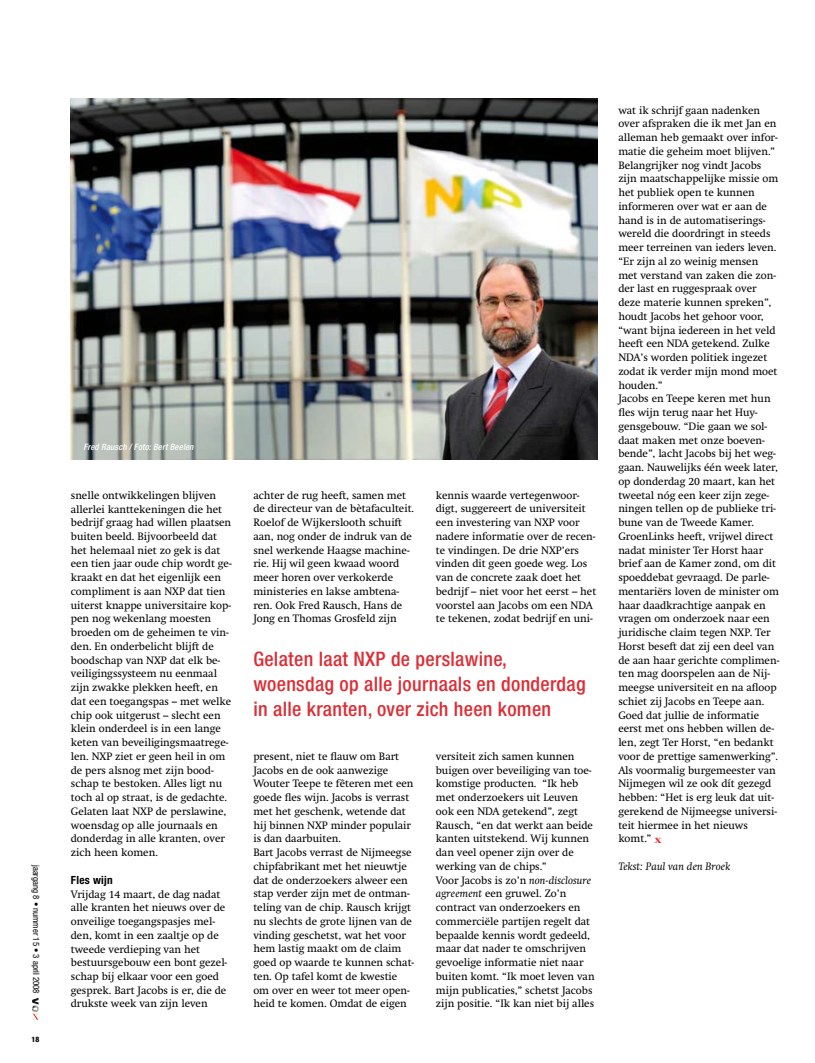
<style>
.page{position:relative;width:815px;height:1063px;background:#fff}
.page>*{position:absolute;margin:0;border:0;box-sizing:border-box;transform-origin:0 0}
.t1{font:500 condensed 20px/25px "Helvetica Neue";letter-spacing:.015em;color:#db2f36}
.t2{font:700 condensed 11.25px "Helvetica Neue";letter-spacing:.025em;color:#000}
.t3{font:10.62px/13.8px "Swift";color:#000}
.t4{font:italic 10.62px "Swift";letter-spacing:.01em;color:#000}
.t5{font:condensed 8.75px "Helvetica Neue";color:#000}
.t6{font:italic 500 condensed 8.75px "Helvetica Neue";letter-spacing:.015em;color:#fff}
.t7{font:800 condensed 7.5px "Helvetica Neue";color:#000}
.s1{font-style:italic}
.s2{font-family:"Bodoni";font-weight:700;font-size:13.12px;color:#db2f36}
</style>
<div class="page">
<img style="left:32px;top:998px;width:7px;height:22px">
<img style="left:71px;top:98px;width:526px;height:362px">
<p class="t5" style="left:41px;top:865px;width:130px;rotate:90deg">jaargang 8 • nummer 15 • 3 april 2008</p>
<p class="t7" style="left:31px;top:1035px;width:9px">18</p>
<p class="t6" style="left:83px;top:441px;width:112px">Fred Rausch / Foto: Bert Beelen</p>
<p class="t3" style="left:71px;top:488px;width:162px">snelle ontwikkelingen blijven allerlei kanttekeningen die het bedrijf graag had willen plaatsen buiten beeld. Bijvoorbeeld dat het helemaal niet zo gek is dat een tien jaar oude chip wordt ge&shy;kraakt en dat het eigenlijk een compliment is aan NXP dat tien uiterst knappe universitaire kop&shy;pen nog wekenlang moesten broeden om de geheimen te vin&shy;den. En onderbelicht blijft de boodschap van NXP dat elk be&shy;veiligingssysteem nu eenmaal zijn zwakke plekken heeft, en dat een toegangspas – met welke chip ook uitgerust – slecht een klein onderdeel is in een lange keten van beveiligingsmaatrege&shy;len. NXP ziet er geen heil in om de pers alsnog met zijn bood&shy;schap te bestoken. Alles ligt nu toch al op straat, is de gedachte.<br>Gelaten laat NXP de perslawine, woensdag op alle journaals en donderdag in alle kranten, over zich heen komen.</p>
<p class="t2" style="left:71px;top:873px;width:44px">Fles wijn</p>
<p class="t3" style="left:71px;top:887px;width:158px">Vrijdag 14 maart, de dag nadat alle kranten het nieuws over de onveilige toegangspasjes mel&shy;den, komt in een zaaltje op de tweede verdieping van het bestuursgebouw een bont gezel&shy;schap bij elkaar voor een goed gesprek. Bart Jacobs is er, die de drukste week van zijn leven</p>
<p class="t3" style="left:253px;top:488px;width:162px">achter de rug heeft, samen met de directeur van de bètafaculteit.<br>Roelof de Wijkerslooth schuift aan, nog onder de indruk van de snel werkende Haagse machine&shy;rie. Hij wil geen kwaad woord meer horen over verkokerde ministeries en lakse ambtena&shy;ren. Ook Fred Rausch, Hans de<br>Jong en Thomas Grosfeld zijn</p>
<p class="t3" style="left:436px;top:488px;width:162px">kennis waarde vertegenwoor&shy;digt, suggereert de universiteit een investering van NXP voor nadere informatie over de recen&shy;te vindingen. De drie NXP’ers vinden dit geen goede weg. Los van de concrete zaak doet het bedrijf – niet voor het eerst – het voorstel aan Jacobs om een NDA te tekenen, zodat bedrijf en uni-</p>
<h1 class="t1" style="left:253px;top:646px;width:334px">Gelaten laat NXP de perslawine, woensdag op alle journaals en donderdag in alle kranten, over zich heen komen</h1>
<p class="t3" style="left:253px;top:750px;width:162px">present, niet te flauw om Bart<br>Jacobs en de ook aanwezige<br>Wouter Teepe te fêteren met een goede fles wijn. Jacobs is verrast met het geschenk, wetende dat hij binnen NXP minder populair is dan daarbuiten.<br>Bart Jacobs verrast de Nijmeegse chipfabrikant met het nieuwtje dat de onderzoekers alweer een stap verder zijn met de ontman&shy;teling van de chip. Rausch krijgt nu slechts de grote lijnen van de vinding geschetst, wat het voor hem lastig maakt om de claim goed op waarde te kunnen schat&shy;ten. Op tafel komt de kwestie om over en weer tot meer open&shy;heid te komen. Omdat de eigen</p>
<p class="t3" style="left:436px;top:750px;width:160px">versiteit zich samen kunnen buigen over beveiliging van toe&shy;komstige producten. “Ik heb met onderzoekers uit Leuven ook een NDA getekend”, zegt<br>Rausch, “en dat werkt aan beide kanten uitstekend. Wij kunnen dan veel opener zijn over de werking van de chips.”<br>Voor Jacobs is zo’n <span class="s1">non-disclosure agreement</span> een gruwel. Zo’n contract van onderzoekers en commerciële partijen regelt dat bepaalde kennis wordt gedeeld, maar dat nader te omschrijven gevoelige informatie niet naar buiten komt. “Ik moet leven van mijn publicaties,” schetst Jacobs zijn positie. “Ik kan niet bij alles</p>
<p class="t3" style="left:618px;top:103px;width:162px">wat ik schrijf gaan nadenken over afspraken die ik met Jan en alleman heb gemaakt over infor&shy;matie die geheim moet blijven.”<br>Belangrijker nog vindt Jacobs zijn maatschappelijke missie om het publiek open te kunnen informeren over wat er aan de hand is in de automatiserings&shy;wereld die doordringt in steeds meer terreinen van ieders leven. “Er zijn al zo weinig mensen met verstand van zaken die zon&shy;der last en ruggespraak over deze materie kunnen spreken”, houdt Jacobs het gehoor voor, “want bijna iedereen in het veld heeft een NDA getekend. Zulke<br>NDA’s worden politiek ingezet zodat ik verder mijn mond moet houden.”<br>Jacobs en Teepe keren met hun fles wijn terug naar het Huy&shy;gensgebouw. “Die gaan we sol&shy;daat maken met onze boeven&shy;bende”, lacht Jacobs bij het weg&shy;gaan. Nauwelijks één week later, op donderdag 20 maart, kan het tweetal nóg een keer zijn zege&shy;ningen tellen op de publieke tri&shy;bune van de Tweede Kamer.<br>GroenLinks heeft, vrijwel direct nadat minister Ter Horst haar brief aan de Kamer zond, om dit spoeddebat gevraagd. De parle&shy;mentariërs loven de minister om haar daadkrachtige aanpak en vragen om onderzoek naar een juridische claim tegen NXP. Ter<br>Horst beseft dat zij een deel van de aan haar gerichte complimen&shy;ten mag doorspelen aan de Nij&shy;meegse universiteit en na afloop schiet zij Jacobs en Teepe aan.<br>Goed dat jullie de informatie eerst met ons hebben willen de&shy;len, zegt Ter Horst, “en bedankt voor de prettige samenwerking”.<br>Als voormalig burgemeester van<br>Nijmegen wil ze ook dít gezegd hebben: “Het is erg leuk dat uit&shy;gerekend de Nijmeegse universi&shy;teit hiermee in het nieuws komt.” <span class="s2">x</span></p>
<p class="t4" style="left:618px;top:860px;width:113px">Tekst: Paul van den Broek</p>
</div>
